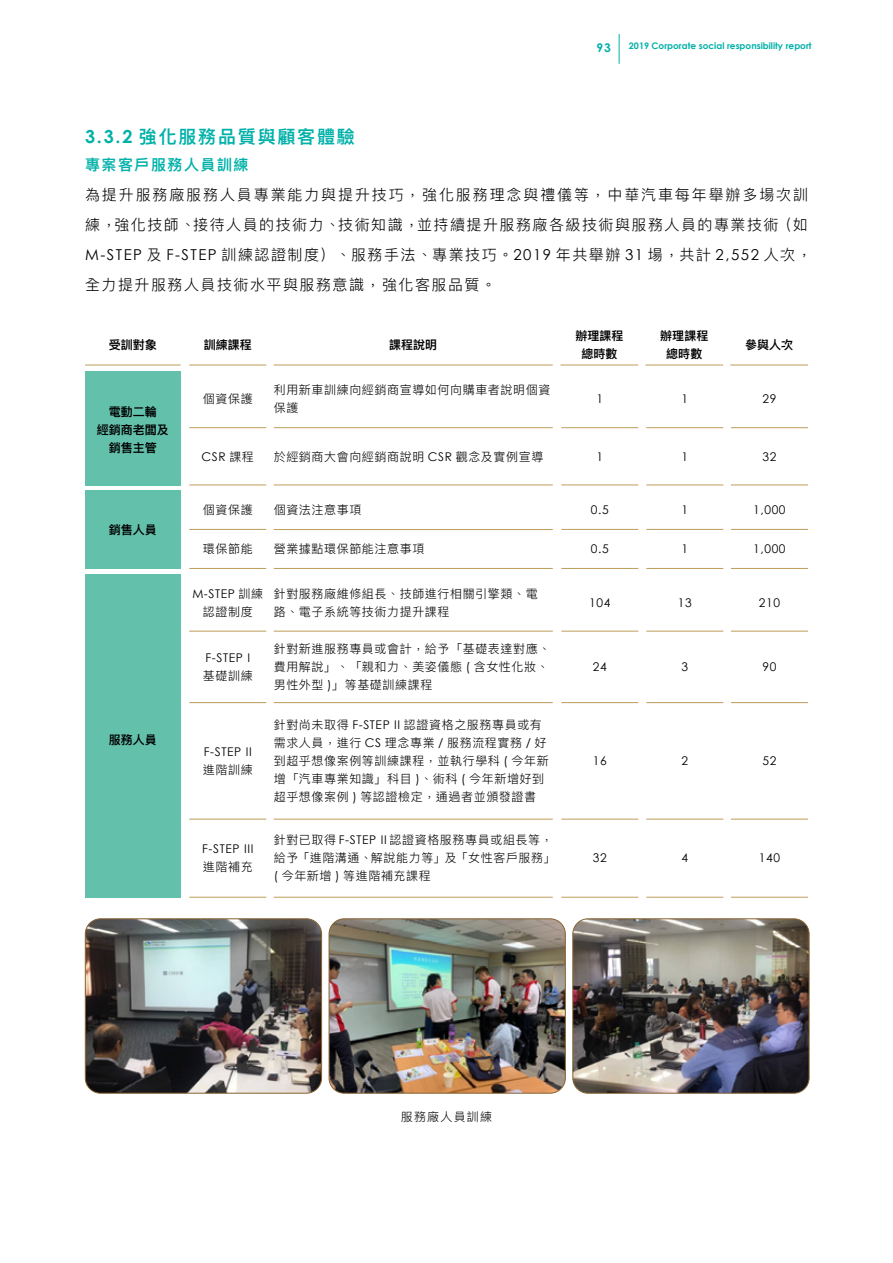
<style>
.page{position:relative;width:893px;height:1263px;background:#fff}
.page>*{position:absolute;margin:0;border:0;box-sizing:border-box;transform-origin:0 0}
.t1{font:600 18px "Ping Fang TC";letter-spacing:.1em;color:#00b1a9}
.t2{font:300 15px/30px "Ping Fang TC";letter-spacing:.1em;color:#000}
.t3{font:600 15px "Ping Fang TC";letter-spacing:.1em;color:#00b1a9}
.t4{font:300 12px/18px "Ping Fang TC";letter-spacing:.05em;color:#000}
.t5{font:12px "Century Gothic";letter-spacing:.05em;color:#000}
.t6{font:600 12px/18px "Ping Fang TC";color:#000;text-align:center}
.t7{font:300 12px "Ping Fang TC";letter-spacing:.1em;color:#000}
.t8{font:700 12px "Century Gothic";color:#00b1a9}
.t9{font:700 9px "Century Gothic";color:#00b1a9}
.s1{font-family:"Century Gothic";font-weight:700}
.s2{font-family:"Century Gothic";font-weight:400}
.s3{font-family:"Ping Fang TC";font-weight:300}
</style>
<div class="page">
<hr style="left:619px;top:34px;width:1px;height:30px;background:#00b1a9">
<hr style="left:85px;top:365px;width:96px;height:1px;background:#bf9d5a">
<hr style="left:189px;top:365px;width:77px;height:1px;background:#bf9d5a">
<hr style="left:645px;top:365px;width:78px;height:1px;background:#bf9d5a">
<hr style="left:560px;top:365px;width:78px;height:1px;background:#bf9d5a">
<hr style="left:730px;top:365px;width:78px;height:1px;background:#bf9d5a">
<hr style="left:274px;top:365px;width:279px;height:1px;background:#bf9d5a">
<div style="left:85px;top:371px;width:95px;height:114px;background:#63c0ab"></div>
<div style="left:85px;top:574px;width:95px;height:323px;background:#63c0ab"></div>
<div style="left:85px;top:491px;width:95px;height:78px;background:#63c0ab"></div>
<hr style="left:274px;top:427px;width:279px;height:1px;background:#bf9d5a">
<hr style="left:274px;top:631px;width:279px;height:1px;background:#bf9d5a">
<hr style="left:274px;top:702px;width:279px;height:1px;background:#bf9d5a">
<hr style="left:274px;top:529px;width:279px;height:1px;background:#bf9d5a">
<hr style="left:274px;top:485px;width:279px;height:1px;background:#bf9d5a">
<hr style="left:274px;top:568px;width:279px;height:1px;background:#bf9d5a">
<hr style="left:646px;top:427px;width:77px;height:1px;background:#bf9d5a">
<hr style="left:646px;top:631px;width:77px;height:1px;background:#bf9d5a">
<hr style="left:646px;top:529px;width:77px;height:1px;background:#bf9d5a">
<hr style="left:646px;top:485px;width:77px;height:1px;background:#bf9d5a">
<hr style="left:646px;top:702px;width:77px;height:1px;background:#bf9d5a">
<hr style="left:646px;top:568px;width:77px;height:1px;background:#bf9d5a">
<hr style="left:561px;top:427px;width:77px;height:1px;background:#bf9d5a">
<hr style="left:561px;top:631px;width:77px;height:1px;background:#bf9d5a">
<hr style="left:561px;top:529px;width:77px;height:1px;background:#bf9d5a">
<hr style="left:561px;top:485px;width:77px;height:1px;background:#bf9d5a">
<hr style="left:561px;top:702px;width:77px;height:1px;background:#bf9d5a">
<hr style="left:561px;top:568px;width:77px;height:1px;background:#bf9d5a">
<hr style="left:731px;top:427px;width:77px;height:1px;background:#bf9d5a">
<hr style="left:731px;top:631px;width:77px;height:1px;background:#bf9d5a">
<hr style="left:731px;top:529px;width:77px;height:1px;background:#bf9d5a">
<hr style="left:731px;top:485px;width:77px;height:1px;background:#bf9d5a">
<hr style="left:731px;top:702px;width:77px;height:1px;background:#bf9d5a">
<hr style="left:731px;top:568px;width:77px;height:1px;background:#bf9d5a">
<hr style="left:189px;top:427px;width:77px;height:1px;background:#bf9d5a">
<hr style="left:189px;top:631px;width:77px;height:1px;background:#bf9d5a">
<hr style="left:189px;top:529px;width:77px;height:1px;background:#bf9d5a">
<hr style="left:189px;top:485px;width:77px;height:1px;background:#bf9d5a">
<hr style="left:189px;top:702px;width:77px;height:1px;background:#bf9d5a">
<hr style="left:274px;top:819px;width:279px;height:1px;background:#bf9d5a">
<hr style="left:646px;top:819px;width:77px;height:1px;background:#bf9d5a">
<hr style="left:561px;top:819px;width:77px;height:1px;background:#bf9d5a">
<hr style="left:731px;top:819px;width:77px;height:1px;background:#bf9d5a">
<hr style="left:189px;top:819px;width:77px;height:1px;background:#bf9d5a">
<hr style="left:274px;top:897px;width:279px;height:1px;background:#bf9d5a">
<hr style="left:646px;top:897px;width:77px;height:1px;background:#bf9d5a">
<hr style="left:561px;top:897px;width:77px;height:1px;background:#bf9d5a">
<hr style="left:731px;top:897px;width:77px;height:1px;background:#bf9d5a">
<hr style="left:189px;top:897px;width:77px;height:1px;background:#bf9d5a">
<hr style="left:189px;top:568px;width:77px;height:1px;background:#bf9d5a">
<img style="left:85px;top:919px;width:237px;height:174px">
<div style="left:85px;top:918px;width:237px;height:175px;border:1px solid #876232;border-radius:15px"></div>
<img style="left:329px;top:919px;width:236px;height:174px">
<div style="left:329px;top:918px;width:237px;height:175px;border:1px solid #876232;border-radius:15px"></div>
<img style="left:573px;top:919px;width:236px;height:174px">
<div style="left:573px;top:918px;width:236px;height:175px;border:1px solid #876232;border-radius:15px"></div>
<p class="t8" style="left:596px;top:40px;width:16px">93</p>
<p class="t9" style="left:629px;top:40px;width:184px">2019 Corporate social responsibility report</p>
<h1 class="t1" style="left:85px;top:125px;width:271px"><span class="s1">3.3.2</span> 強化服務品質與顧客體驗</h1>
<p class="t3" style="left:85px;top:156px;width:165px">專案客戶服務人員訓練</p>
<p class="t2" style="left:85px;top:180px;width:728px">為提升服務廠服務人員專業能力與提升技巧，強化服務理念與禮儀等，中華汽車每年舉辦多場次訓練，強化技師、接待人員的技術力、技術知識，並持續提升服務廠各級技術與服務人員的專業技術（如<span class="s2">M-STEP</span> 及 <span class="s2">F-STEP</span> 訓練認證制度）、服務手法、專業技巧。<span class="s2">2019</span> 年共舉辦 <span class="s2">31</span> 場，共計 <span class="s2">2,552</span> 人次，全力提升服務人員技術水平與服務意識，強化客服品質。</p>
<p class="t6" style="left:109px;top:335px;width:49px">受訓對象</p>
<p class="t6" style="left:204px;top:335px;width:49px">訓練課程</p>
<p class="t6" style="left:660px;top:326px;width:49px">辦理課程總時數</p>
<p class="t6" style="left:575px;top:326px;width:49px">辦理課程總時數</p>
<p class="t6" style="left:389px;top:335px;width:49px">課程說明</p>
<p class="t6" style="left:745px;top:335px;width:49px">參與人次</p>
<p class="t6" style="left:97px;top:403px;width:73px">電動二輪<br>經銷商老闆及銷售主管</p>
<p class="t6" style="left:109px;top:521px;width:49px">銷售人員</p>
<p class="t6" style="left:109px;top:730px;width:49px">服務人員</p>
<p class="t4" style="left:203px;top:390px;width:51px">個資保護</p>
<p class="t5" style="left:202px;top:449px;width:54px">CSR <span class="s3">課程</span></p>
<p class="t4" style="left:274px;top:381px;width:278px">利用新車訓練向經銷商宣導如何向購車者說明個資保護</p>
<p class="t4" style="left:274px;top:447px;width:271px">於經銷商大會向經銷商說明 <span class="s2">CSR</span> 觀念及實例宣導</p>
<p class="t4" style="left:203px;top:501px;width:51px">個資保護</p>
<p class="t4" style="left:203px;top:540px;width:51px">環保節能</p>
<p class="t5" style="left:192px;top:586px;width:72px">M-STEP <span class="s3">訓練</span></p>
<p class="t4" style="left:203px;top:602px;width:51px">認證制度</p>
<p class="t5" style="left:205px;top:650px;width:46px">F-STEP I</p>
<p class="t4" style="left:203px;top:667px;width:51px">基礎訓練</p>
<p class="t5" style="left:204px;top:744px;width:49px">F-STEP II</p>
<p class="t4" style="left:203px;top:760px;width:51px">進階訓練</p>
<p class="t4" style="left:274px;top:501px;width:89px">個資法注意事項</p>
<p class="t4" style="left:274px;top:540px;width:152px">營業據點環保節能注意事項</p>
<p class="t4" style="left:274px;top:584px;width:265px">針對服務廠維修組長、技師進行相關引擎類、電路、電子系統等技術力提升課程</p>
<p class="t4" style="left:274px;top:640px;width:278px">針對新進服務專員或會計，給予「基礎表達對應、費用解說」、「親和力、美姿儀態 <span class="s2">(</span> 含女性化妝、男性外型 <span class="s2">)</span>」等基礎訓練課程</p>
<p class="t4" style="left:274px;top:715px;width:277px">針對尚未取得 <span class="s2">F-STEP II</span> 認證資格之服務專員或有需求人員，進行 <span class="s2">CS</span> 理念專業 <span class="s2">/</span> 服務流程實務 <span class="s2">/</span> 好到超乎想像案例等訓練課程，並執行學科 <span class="s2">(</span> 今年新增「汽車專業知識」科目 <span class="s2">)</span>、術科 <span class="s2">(</span> 今年新增好到超乎想像案例 <span class="s2">)</span> 等認證檢定，通過者並頒發證書</p>
<p class="t5" style="left:202px;top:842px;width:53px">F-STEP III</p>
<p class="t4" style="left:203px;top:858px;width:51px">進階補充</p>
<p class="t4" style="left:274px;top:831px;width:284px">針對已取得 <span class="s2">F-STEP II</span> 認證資格服務專員或組長等，給予「進階溝通、解說能力等」及「女性客戶服務」<span class="s2">(</span> 今年新增 <span class="s2">)</span> 等進階補充課程</p>
<p class="t5" style="left:596px;top:392px;width:8px">1</p>
<p class="t5" style="left:681px;top:392px;width:8px">1</p>
<p class="t5" style="left:762px;top:392px;width:15px">29</p>
<p class="t5" style="left:596px;top:449px;width:8px">1</p>
<p class="t5" style="left:681px;top:449px;width:8px">1</p>
<p class="t5" style="left:762px;top:449px;width:15px">32</p>
<p class="t5" style="left:591px;top:503px;width:19px">0.5</p>
<p class="t5" style="left:681px;top:503px;width:8px">1</p>
<p class="t5" style="left:753px;top:503px;width:34px">1,000</p>
<p class="t5" style="left:591px;top:542px;width:19px">0.5</p>
<p class="t5" style="left:681px;top:542px;width:8px">1</p>
<p class="t5" style="left:753px;top:542px;width:34px">1,000</p>
<p class="t5" style="left:589px;top:595px;width:23px">104</p>
<p class="t5" style="left:678px;top:595px;width:15px">13</p>
<p class="t5" style="left:759px;top:595px;width:23px">210</p>
<p class="t5" style="left:593px;top:659px;width:15px">24</p>
<p class="t5" style="left:681px;top:659px;width:8px">3</p>
<p class="t5" style="left:762px;top:659px;width:15px">90</p>
<p class="t5" style="left:593px;top:753px;width:15px">16</p>
<p class="t5" style="left:681px;top:753px;width:8px">2</p>
<p class="t5" style="left:762px;top:753px;width:15px">52</p>
<p class="t5" style="left:593px;top:851px;width:15px">32</p>
<p class="t5" style="left:681px;top:851px;width:8px">4</p>
<p class="t5" style="left:759px;top:851px;width:23px">140</p>
<p class="t7" style="left:401px;top:1109px;width:93px">服務廠人員訓練</p>
</div>
